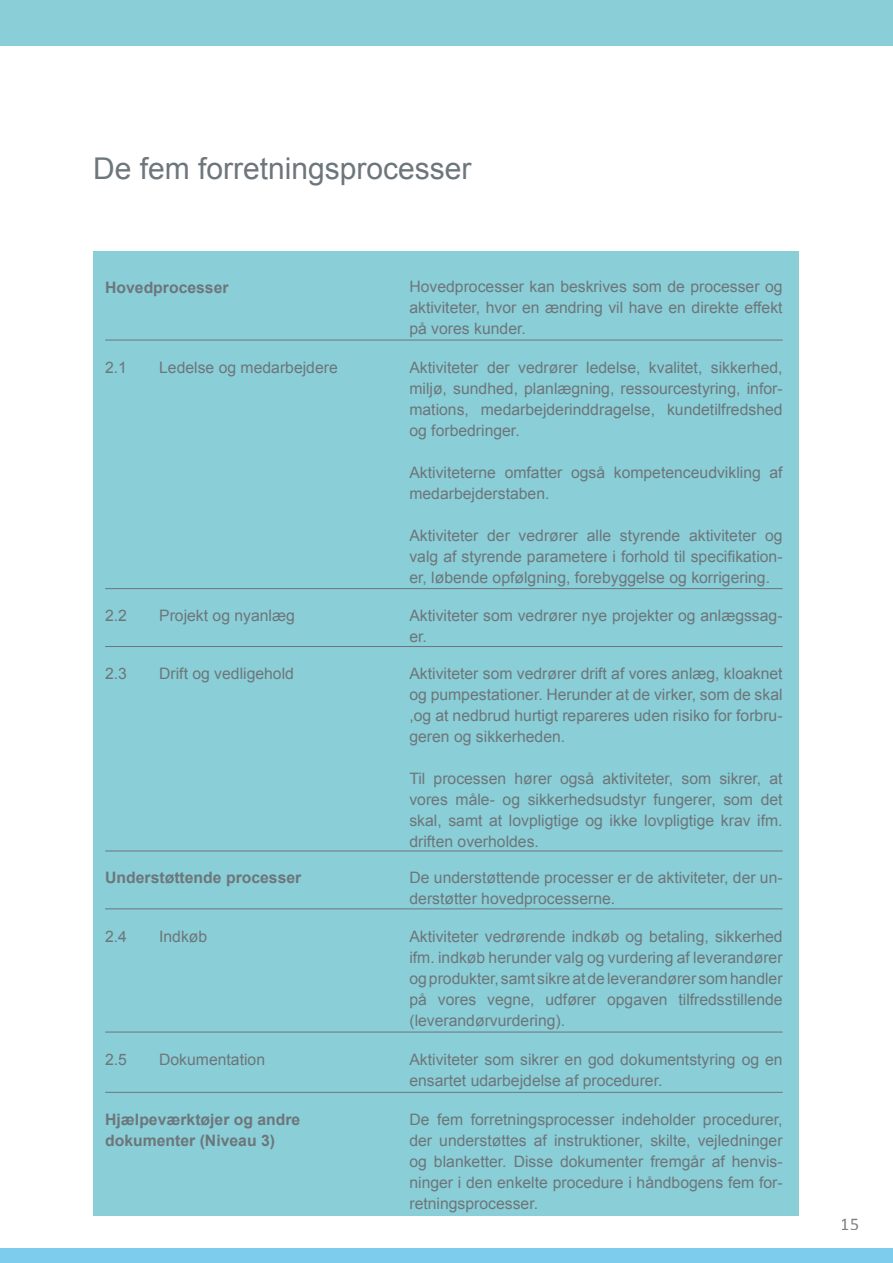
<style>
.page{position:relative;width:893px;height:1263px;background:#fff}
.page>*{position:absolute;margin:0;border:0;box-sizing:border-box;transform-origin:0 0}
.t1{font:30px "Arial";color:#6d767a}
.t2{font:18px "Calibri";color:#000}
.t3{font:15.75px/21px "Arial";color:#6d767a;text-align:justify}
.t4{font:700 15.75px/21px "Arial";color:#6d767a}
</style>
<div class="page">
<div style="left:0;top:0;width:893px;height:45px;background:#8aced7"></div>
<div style="left:0;top:1249px;width:893px;height:14px;background:#7ecced"></div>
<div style="left:94px;top:252px;width:705px;height:964px;background:#8aced7"></div>
<hr style="left:105px;top:1092px;width:678px;height:1px;background:#6d767a">
<hr style="left:105px;top:1032px;width:678px;height:1px;background:#6d767a">
<hr style="left:105px;top:908px;width:678px;height:1px;background:#6d767a">
<hr style="left:105px;top:851px;width:678px;height:1px;background:#6d767a">
<hr style="left:105px;top:646px;width:678px;height:1px;background:#6d767a">
<hr style="left:105px;top:588px;width:678px;height:1px;background:#6d767a">
<hr style="left:105px;top:340px;width:678px;height:1px;background:#6d767a">
<h1 class="t1" style="left:93px;top:149px;width:380px">De fem forretningsprocesser</h1>
<p class="t4" style="left:105px;top:277px;width:125px">Hovedprocesser</p>
<p class="t3" style="left:409px;top:277px;width:375px">Hovedprocesser kan beskrives som de processer og aktiviteter, hvor en ændring vil have en direkte effekt på vores kunder.</p>
<p class="t3" style="left:105px;top:357px;width:23px">2.1</p>
<p class="t3" style="left:159px;top:357px;width:180px">Ledelse og medarbejdere</p>
<p class="t3" style="left:409px;top:357px;width:375px">Aktiviteter der vedrører ledelse, kvalitet, sikkerhed, miljø, sundhed, planlægning, ressourcestyring, infor&shy;mations, medarbejderinddragelse, kundetilfredshed og forbedringer.</p>
<p class="t3" style="left:409px;top:462px;width:375px">Aktiviteterne omfatter også kompetenceudvikling af medarbejderstaben.</p>
<p class="t3" style="left:409px;top:525px;width:375px">Aktiviteter der vedrører alle styrende aktiviteter og valg af styrende parametere i forhold til specifikation&shy;er, løbende opfølgning, forebyggelse og korrigering.</p>
<p class="t3" style="left:105px;top:605px;width:23px">2.2</p>
<p class="t3" style="left:159px;top:605px;width:137px">Projekt og nyanlæg</p>
<p class="t3" style="left:409px;top:605px;width:375px">Aktiviteter som vedrører nye projekter og anlægssag&shy;er.</p>
<p class="t3" style="left:105px;top:663px;width:23px">2.3</p>
<p class="t3" style="left:159px;top:663px;width:136px">Drift og vedligehold</p>
<p class="t3" style="left:409px;top:663px;width:375px">Aktiviteter som vedrører drift af vores anlæg, kloaknet og pumpestationer. Herunder at de virker, som de skal ,og at nedbrud hurtigt repareres uden risiko for forbru&shy;geren og sikkerheden.</p>
<p class="t3" style="left:409px;top:768px;width:375px">Til processen hører også aktiviteter, som sikrer, at vores måle- og sikkerhedsudstyr fungerer, som det skal, samt at lovpligtige og ikke lovpligtige krav ifm. driften overholdes.</p>
<p class="t4" style="left:105px;top:868px;width:198px">Understøttende processer</p>
<p class="t3" style="left:409px;top:867px;width:375px">De understøttende processer er de aktiviteter, der un&shy;derstøtter hovedprocesserne.</p>
<p class="t3" style="left:105px;top:926px;width:23px">2.4</p>
<p class="t3" style="left:159px;top:926px;width:50px">Indkøb</p>
<p class="t3" style="left:409px;top:926px;width:375px">Aktiviteter vedrørende indkøb og betaling, sikkerhed ifm. indkøb herunder valg og vurdering af leverandører og produkter, samt sikre at de leverandører som handler på vores vegne, udfører opgaven tilfredsstillende (leverandørvurdering).</p>
<p class="t3" style="left:105px;top:1049px;width:23px">2.5</p>
<p class="t3" style="left:159px;top:1049px;width:107px">Dokumentation</p>
<p class="t3" style="left:409px;top:1049px;width:375px">Aktiviteter som sikrer en god dokumentstyring og en ensartet udarbejdelse af procedurer.</p>
<p class="t4" style="left:105px;top:1110px;width:197px">Hjælpeværktøjer og andre dokumenter (Niveau 3)</p>
<p class="t3" style="left:409px;top:1109px;width:375px">De fem forretningsprocesser indeholder procedurer, der understøttes af instruktioner, skilte, vejledninger og blanketter. Disse dokumenter fremgår af henvis&shy;ninger i den enkelte procedure i håndbogens fem for&shy;retningsprocesser.</p>
<p class="t2" style="left:841px;top:1212px;width:20px">15</p>
</div>
